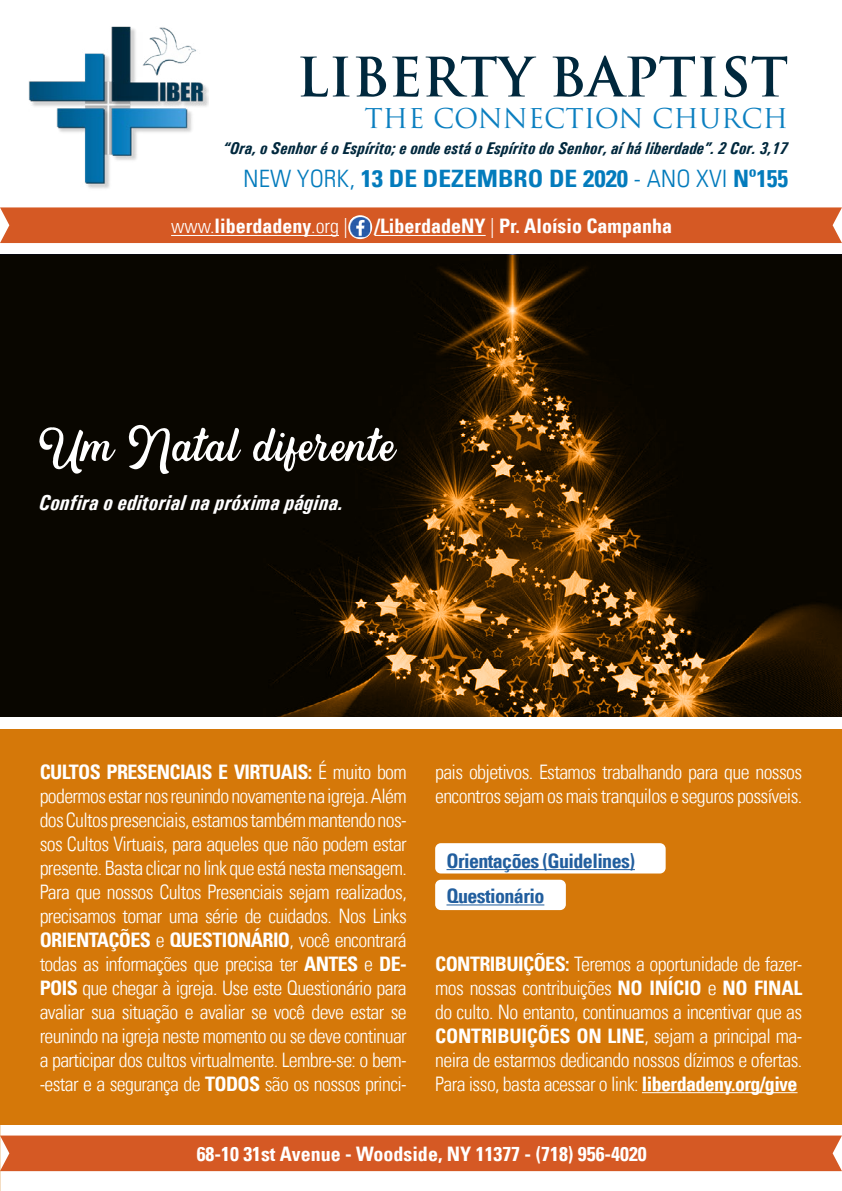
<style>
.page{position:relative;width:842px;height:1191px;background:#fff}
.page>*{position:absolute;margin:0;border:0;box-sizing:border-box;transform-origin:0 0}
.t1{font:56px "Hipsterious Rough";color:#fff}
.t2{font:700 52.8px "Trajan Pro";color:#00283d}
.t3{font:26.6px "Trajan Pro";color:#0b7fc0}
.t4{font:700 condensed 24px "Univers LT";color:#037bbc;scale:1.06 1}
.t5{font:italic 700 21.6px "Univers Condensed";color:#fff}
.t6{font:300 condensed 20px/24px "Univers LT";letter-spacing:-.03em;color:#fff;text-align:justify}
.t7{font:700 condensed 20px "Univers LT";color:#fff}
.t8{font:700 condensed 20px/35.4px "Univers LT";letter-spacing:-.03em;color:#215e9e}
.t9{font:italic 700 17px "Univers Condensed";color:#00283d}
.s1{font-weight:300}
.s2{font-weight:700}
</style>
<div class="page">
<svg style="left:0;top:255px;width:842px;height:461px;background:#211403"></svg>
<div style="left:0;top:729px;width:842px;height:396px;background:#d57809"></div>
<div style="left:0;top:207px;width:842px;height:36px;background:#d55924"></div>
<svg style="left:348px;top:215px;width:24px;height:24px"></svg>
<img style="left:350px;top:217px;width:20px;height:20px">
<img style="left:29px;top:26px;width:180px;height:163px">
<div style="left:0;top:1135px;width:842px;height:36px;background:#d55924"></div>
<hr style="left:171px;top:235px;width:168px;height:1px;background:#fff">
<hr style="left:374px;top:235px;width:112px;height:1px;background:#fff">
<hr style="left:642px;top:1092px;width:155px;height:1px;background:#fff">
<div style="left:435px;top:879px;width:131px;height:31px;background:#fff;border-radius:6px"></div>
<div style="left:435px;top:843px;width:231px;height:30px;background:#fff;border-radius:6px"></div>
<hr style="left:446px;top:869px;width:189px;height:1px;background:#215e9e">
<hr style="left:446px;top:904px;width:98px;height:1px;background:#215e9e">
<h2 class="t2" style="left:297px;top:44px;width:493px">LIBERTY BAPTIST</h2>
<h3 class="t3" style="left:365px;top:101px;width:425px">THE CONNECTION CHURCH</h3>
<p class="t9" style="left:223px;top:137px;width:566px">“Ora, o Senhor é o Espírito; e onde está o Espírito do Senhor, aí há liberdade”. 2 Cor. 3,17</p>
<p class="t4" style="left:243px;top:163px;width:516px"><span class="s1">NEW YORK,</span> 13 DE DEZEMBRO DE 2020 <span class="s1">- ANO XVI</span> Nº155</p>
<p class="t7" style="left:171px;top:214px;width:178px"><span class="s1">www.</span>liberdadeny<span class="s1">.org |</span></p>
<p class="t7" style="left:375px;top:214px;width:299px">/LiberdadeNY <span class="s1">|</span> Pr. Aloísio Campanha</p>
<h1 class="t1" style="left:39px;top:409px;width:359px">Um Natal diferente</h1>
<p class="t5" style="left:39px;top:489px;width:306px">Confira o editorial na próxima página.</p>
<p class="t6" style="left:40px;top:759px;width:369px"><span class="s2">CULTOS PRESENCIAIS E VIRTUAIS:</span> É muito bom podermos estar nos reunindo novamente na igreja. Além dos Cultos presenciais, estamos também mantendo nos&shy;sos Cultos Virtuais, para aqueles que não podem estar presente. Basta clicar no link que está nesta mensagem.<br>Para que nossos Cultos Presenciais sejam realizados, precisamos tomar uma série de cuidados. Nos Links <span class="s2">ORIENTAÇÕES</span> e <span class="s2">QUESTIONÁRIO</span>, você encontrará todas as informações que precisa ter <span class="s2">ANTES</span> e <span class="s2">DE-POIS</span> que chegar à igreja. Use este Questionário para avaliar sua situação e avaliar se você deve estar se reunindo na igreja neste momento ou se deve continuar a participar dos cultos virtualmente. Lembre-se: o bem--estar e a segurança de <span class="s2">TODOS</span> são os nossos princi-</p>
<p class="t6" style="left:435px;top:759px;width:369px">pais objetivos. Estamos trabalhando para que nossos encontros sejam os mais tranquilos e seguros possíveis.</p>
<p class="t8" style="left:446px;top:842px;width:190px">Orientações (Guidelines)<br>Questionário</p>
<p class="t6" style="left:435px;top:951px;width:369px"><span class="s2">CONTRIBUIÇÕES:</span> Teremos a oportunidade de fazer&shy;mos nossas contribuições <span class="s2">NO INÍCIO</span> e <span class="s2">NO FINAL </span>do culto. No entanto, continuamos a incentivar que as <span class="s2">CONTRIBUIÇÕES ON LINE</span>, sejam a principal ma&shy;neira de estarmos dedicando nossos dízimos e ofertas.<br>Para isso, basta acessar o link: <span class="s2">liberdadeny.org/give</span></p>
<p class="t7" style="left:197px;top:1141px;width:451px">68-10 31st Avenue - Woodside, NY 11377 - (718) 956-4020</p>
</div>
